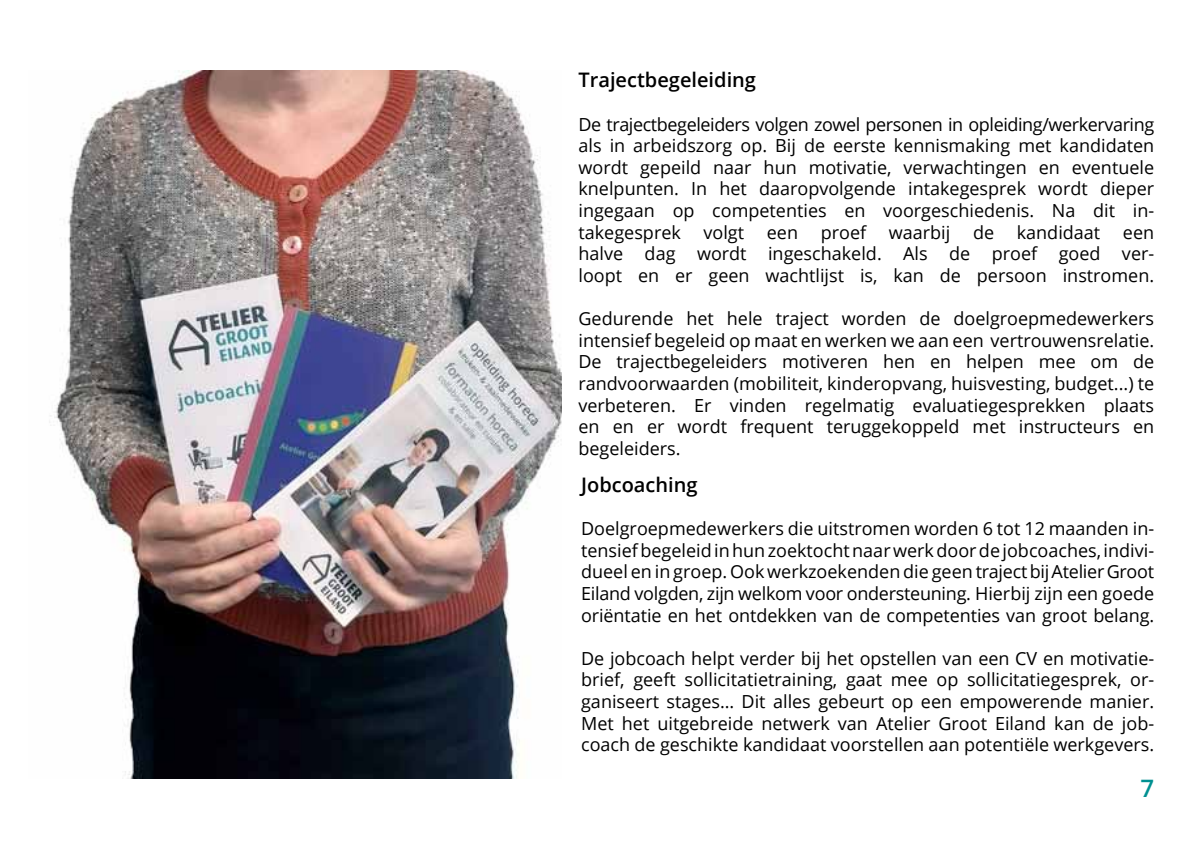
<style>
.page{position:relative;width:1191px;height:851px;background:#fff}
.page>*{position:absolute;margin:0;border:0;box-sizing:border-box;transform-origin:0 0}
.t1{font:600 24px "Open Sans";color:#009091}
.t2{font:600 20px "Open Sans";color:#000}
.t3{font:18px/21.6px "Open Sans";color:#000;text-align:justify}
</style>
<div class="page">
<img style="left:49px;top:70px;width:512px;height:708px">
<p class="t2" style="left:578px;top:66px;width:179px">Trajectbegeleiding</p>
<p class="t3" style="left:578px;top:113px;width:577px">De trajectbegeleiders volgen zowel personen in opleiding/werkervaring als in arbeidszorg op. Bij de eerste kennismaking met kandidaten wordt gepeild naar hun motivatie, verwachtingen en eventuele knelpunten. In het daaropvolgende intakegesprek wordt dieper ingegaan op competenties en voorgeschiedenis. Na dit in&shy;takegesprek</p>
<p class="t3" style="left:703px;top:221px;width:42px">volgt</p>
<p class="t3" style="left:767px;top:221px;width:33px">een</p>
<p class="t3" style="left:820px;top:221px;width:47px">proef</p>
<p class="t3" style="left:889px;top:221px;width:63px">waarbij</p>
<p class="t3" style="left:973px;top:221px;width:23px">de</p>
<p class="t3" style="left:1016px;top:221px;width:85px">kandidaat</p>
<p class="t3" style="left:578px;top:221px;width:577px;text-indent:544px">een halve dag wordt ingeschakeld. Als de proef goed ver&shy;loopt en er geen wachtlijst is, kan de persoon instromen.</p>
<p class="t3" style="left:578px;top:307px;width:577px">Gedurende het hele traject worden de doelgroepmedewerkers intensief begeleid op maat en werken we aan een vertrouwensrelatie.<br>De trajectbegeleiders motiveren hen en helpen mee om de randvoorwaarden (mobiliteit, kinderopvang, huisvesting, budget...) te verbeteren. Er vinden regelmatig evaluatiegesprekken plaats en en er wordt frequent teruggekoppeld met instructeurs en begeleiders.</p>
<p class="t2" style="left:581px;top:471px;width:118px">Jobcoaching</p>
<p class="t3" style="left:581px;top:517px;width:574px">Doelgroepmedewerkers die uitstromen worden 6 tot 12 maanden in&shy;tensief begeleid in hun zoektocht naar werk door de jobcoaches, indivi&shy;dueel en in groep. Ook werkzoekenden die geen traject bij Atelier Groot Eiland volgden, zijn welkom voor ondersteuning. Hierbij zijn een goede oriëntatie en het ontdekken van de competenties van groot belang.</p>
<p class="t3" style="left:581px;top:647px;width:574px">De jobcoach helpt verder bij het opstellen van een CV en motivatie&shy;brief, geeft sollicitatietraining, gaat mee op sollicitatiegesprek, or&shy;ganiseert stages… Dit alles gebeurt op een empowerende manier.<br>Met het uitgebreide netwerk van Atelier Groot Eiland kan de job&shy;coach de geschikte kandidaat voorstellen aan potentiële werkgevers.</p>
<h1 class="t1" style="left:1140px;top:772px;width:15px">7</h1>
</div>
